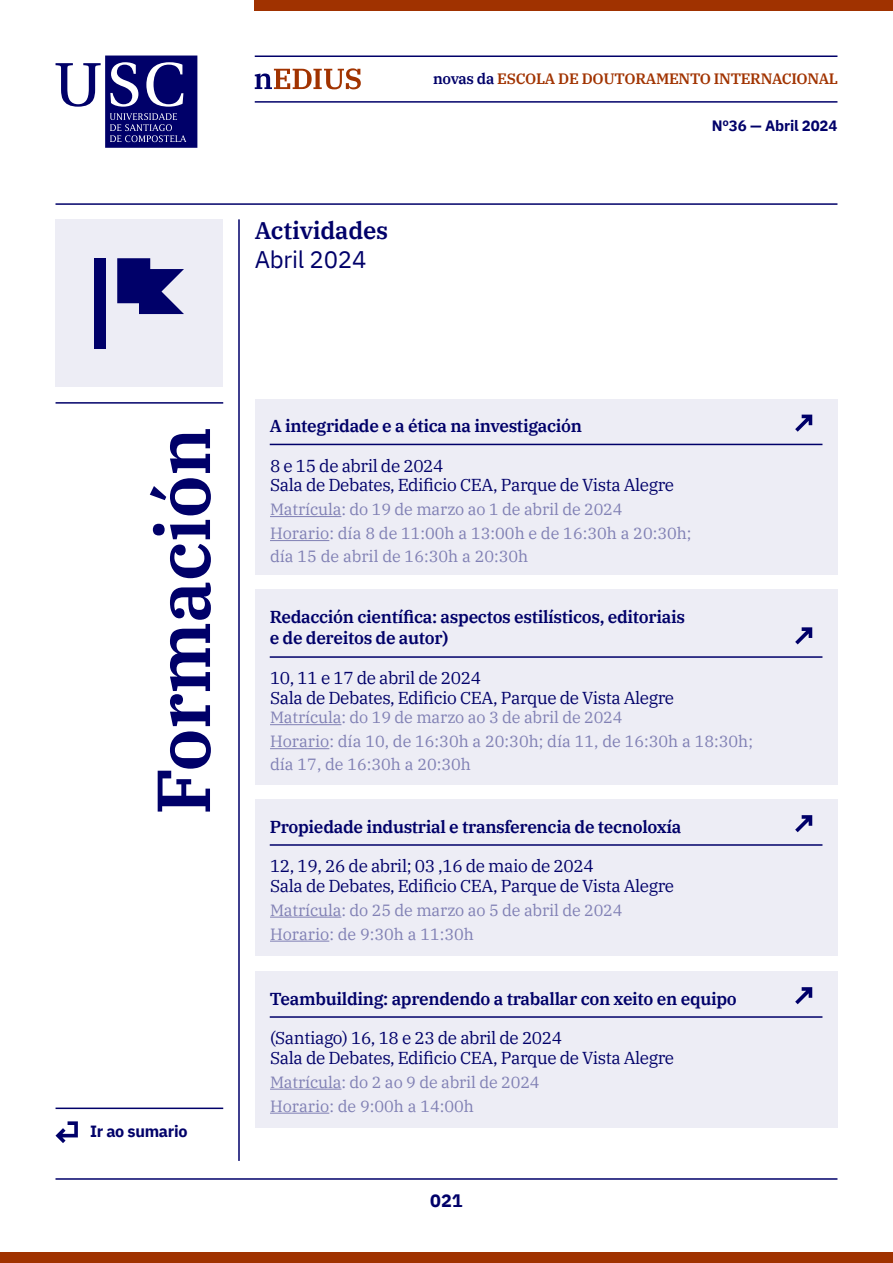
<style>
.page{position:relative;width:893px;height:1263px;background:#fff}
.page>*{position:absolute;margin:0;border:0;box-sizing:border-box;transform-origin:0 0}
.t1{font:600 75px "IBM Plex Serif";letter-spacing:-.01em;color:#000069}
.t2{font:600 24px "IBM Plex Serif";letter-spacing:-.01em;color:#000069}
.t3{font:24px "IBM Plex Sans";letter-spacing:-.01em;color:#000069}
.t4{font:700 18px "IBM Plex Sans";color:#000069}
.t5{font:17.25px/19.5px "IBM Plex Serif";letter-spacing:-.025em;color:#000069}
.t6{font:600 17.25px/20.7px "IBM Plex Serif";letter-spacing:-.02em;color:#000069}
.t7{font:16.2px/24px "IBM Plex Serif";color:#8080b4}
.t8{font:700 16.2px "IBM Plex Sans";letter-spacing:-.02em;color:#000069}
.t9{font:600 15px "IBM Plex Serif";letter-spacing:-.02em;color:#a13300}
.t10{font:700 15px "IBM Plex Sans";letter-spacing:-.01em;color:#000069}
.s1{color:#000069}
</style>
<div class="page">
<div style="left:56px;top:219px;width:167px;height:168px;background:#ededf5"></div>
<hr style="left:255px;top:56px;width:582px;height:1px;background:#000069">
<hr style="left:255px;top:101px;width:582px;height:2px;background:#000069">
<div style="left:255px;top:0;width:638px;height:10px;background:#a03200"></div>
<div style="left:0;top:1252px;width:893px;height:11px;background:#a03200"></div>
<hr style="left:56px;top:203px;width:781px;height:2px;background:#000069">
<hr style="left:56px;top:1107px;width:167px;height:2px;background:#000069">
<svg style="left:56px;top:1121px;width:22px;height:22px"></svg>
<hr style="left:238px;top:219px;width:2px;height:942px;background:#000069">
<hr style="left:56px;top:402px;width:167px;height:2px;background:#000069">
<svg style="left:117px;top:258px;width:67px;height:56px"></svg>
<div style="left:95px;top:258px;width:11px;height:90px;background:#000069"></div>
<hr style="left:56px;top:1178px;width:781px;height:2px;background:#000069">
<svg style="left:255px;top:68px;width:106px;height:21px"></svg>
<svg style="left:56px;top:56px;width:141px;height:92px"></svg>
<div style="left:255px;top:399px;width:582px;height:175px;background:#ededf5"></div>
<hr style="left:270px;top:444px;width:552px;height:1px;background:#000069">
<hr style="left:270px;top:516px;width:71px;height:1px;background:#8080b4">
<hr style="left:270px;top:540px;width:59px;height:1px;background:#8080b4">
<svg style="left:795px;top:415px;width:17px;height:17px"></svg>
<div style="left:255px;top:589px;width:582px;height:195px;background:#ededf5"></div>
<hr style="left:270px;top:656px;width:552px;height:2px;background:#000069">
<hr style="left:270px;top:724px;width:71px;height:1px;background:#8080b4">
<hr style="left:270px;top:748px;width:59px;height:1px;background:#8080b4">
<svg style="left:795px;top:627px;width:17px;height:17px"></svg>
<div style="left:255px;top:799px;width:582px;height:156px;background:#ededf5"></div>
<hr style="left:270px;top:844px;width:552px;height:2px;background:#000069">
<hr style="left:270px;top:917px;width:71px;height:1px;background:#8080b4">
<hr style="left:270px;top:941px;width:59px;height:1px;background:#8080b4">
<svg style="left:795px;top:815px;width:17px;height:17px"></svg>
<div style="left:255px;top:971px;width:582px;height:156px;background:#ededf5"></div>
<hr style="left:270px;top:1016px;width:552px;height:2px;background:#000069">
<hr style="left:270px;top:1089px;width:71px;height:1px;background:#8080b4">
<hr style="left:270px;top:1113px;width:59px;height:1px;background:#8080b4">
<svg style="left:795px;top:987px;width:17px;height:17px"></svg>
<h2 class="t2" style="left:255px;top:212px;width:135px">Actividades</h2>
<h2 class="t3" style="left:255px;top:241px;width:113px">Abril 2024</h2>
<p class="t9" style="left:433px;top:67px;width:407px"><span class="s1">novas da</span> ESCOLA DE DOUTORAMENTO INTERNACIONAL</p>
<p class="t10" style="left:712px;top:114px;width:127px">Nº36 — Abril 2024</p>
<h1 class="t1" style="left:124px;top:815px;width:389px;rotate:-90deg">Formación</h1>
<p class="t8" style="left:90px;top:1118px;width:99px">Ir ao sumario</p>
<p class="t6" style="left:270px;top:414px;width:314px">A integridade e a ética na investigación</p>
<p class="t5" style="left:270px;top:454px;width:406px">8 e 15 de abril de 2024<br>Sala de Debates, Edificio CEA, Parque de Vista Alegre</p>
<p class="t7" style="left:270px;top:496px;width:423px">Matrícula: do 19 de marzo ao 1 de abril de 2024<br>Horario: día 8 de 11:00h a 13:00h e de 16:30h a 20:30h;</p>
<p class="t7" style="left:270px;top:543px;width:260px">día 15 de abril de 16:30h a 20:30h</p>
<p class="t6" style="left:270px;top:605px;width:417px">Redacción científica: aspectos estilísticos, editoriais e de dereitos de autor)</p>
<p class="t5" style="left:270px;top:667px;width:406px">10, 11 e 17 de abril de 2024<br>Sala de Debates, Edificio CEA, Parque de Vista Alegre</p>
<p class="t7" style="left:270px;top:704px;width:484px">Matrícula: do 19 de marzo ao 3 de abril de 2024<br>Horario: día 10, de 16:30h a 20:30h; día 11, de 16:30h a 18:30h;</p>
<p class="t7" style="left:270px;top:751px;width:203px">día 17, de 16:30h a 20:30h</p>
<p class="t6" style="left:270px;top:815px;width:413px">Propiedade industrial e transferencia de tecnoloxía</p>
<p class="t5" style="left:270px;top:855px;width:406px">12, 19, 26 de abril; 03 ,16 de maio de 2024<br>Sala de Debates, Edificio CEA, Parque de Vista Alegre</p>
<p class="t7" style="left:270px;top:897px;width:354px">Matrícula: do 25 de marzo ao 5 de abril de 2024<br>Horario: de 9:30h a 11:30h</p>
<p class="t6" style="left:270px;top:987px;width:469px">Teambuilding: aprendendo a traballar con xeito en equipo</p>
<p class="t5" style="left:270px;top:1027px;width:406px">(Santiago) 16, 18 e 23 de abril de 2024<br>Sala de Debates, Edificio CEA, Parque de Vista Alegre</p>
<p class="t7" style="left:270px;top:1069px;width:271px">Matrícula: do 2 ao 9 de abril de 2024<br>Horario: de 9:00h a 14:00h</p>
<p class="t4" style="left:430px;top:1186px;width:34px">021</p>
</div>
